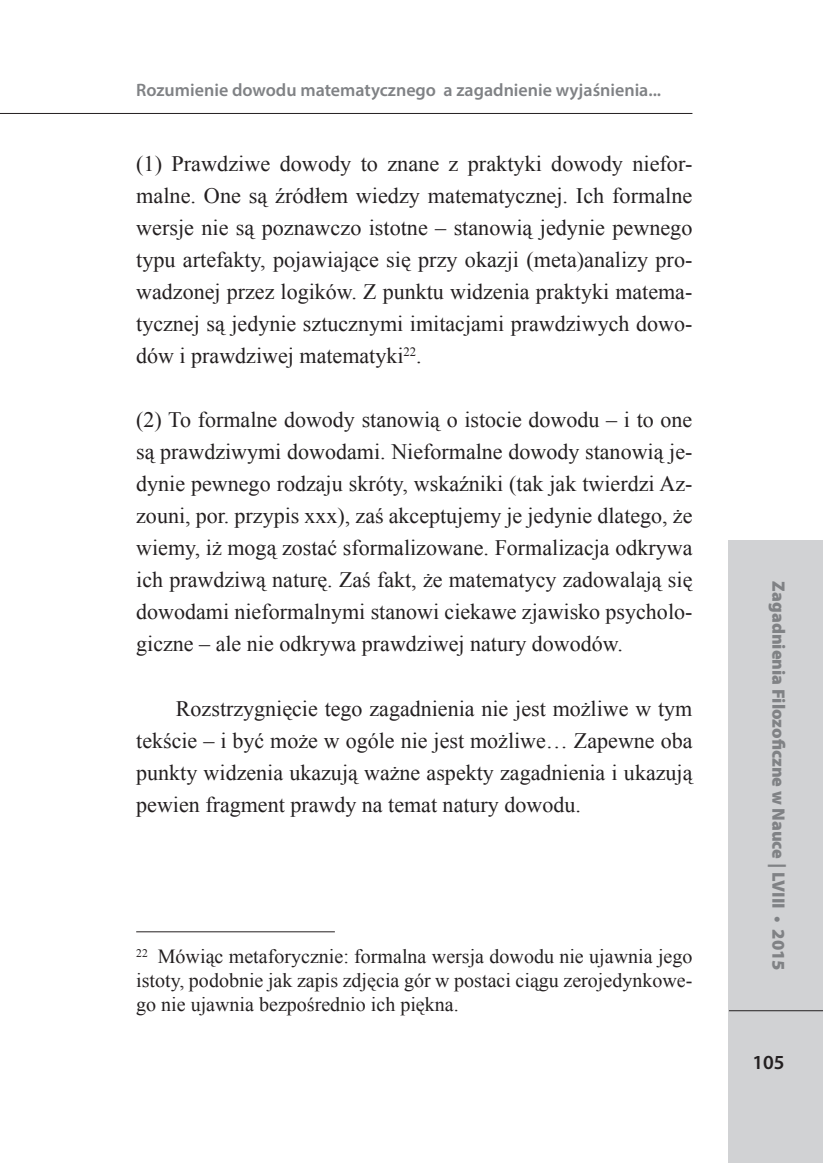
<style>
.page{position:relative;width:823px;height:1163px;background:#fff}
.page>*{position:absolute;margin:0;border:0;box-sizing:border-box;transform-origin:0 0}
.Tekst_bez_akapitu{font:22px/32px "Times New Roman";color:#231f20;text-align:justify}
.Tekst{font:22px/32px "Times New Roman";color:#231f20;text-align:justify}
.Przypis_dolny{font:20px/24px "Times New Roman";color:#231f20;text-align:justify}
.t1{font:600 20px "Myriad Pro";color:#231f20}
.t2{font:600 18px "Myriad Pro";color:#808285}
.t3{font:900 18px "Myriad Pro";color:#808285}
</style>
<div class="page">
<div style="left:727px;top:540px;width:95px;height:622px;background:#d1d2d4"></div>
<hr style="left:0;top:113px;width:692px;height:1px;background:#231f20">
<hr style="left:728px;top:1010px;width:94px;height:1px;background:#231f20">
<hr style="left:136px;top:931px;width:198px;height:1px;background:#231f20">
<p class="t2" style="left:136px;top:79px;width:526px">Rozumienie dowodu matematycznego a zagadnienie wyjaśnienia...</p>
<p class="Tekst_bez_akapitu" style="left:136px;top:147px;width:557px">(1) Prawdziwe dowody to znane z praktyki dowody niefor&shy;malne. One są źródłem wiedzy matematycznej. Ich formalne wersje nie są poznawczo istotne – stanowią jedynie pewnego typu artefakty, pojawiające się przy okazji (meta)analizy pro&shy;wadzonej przez logików. Z punktu widzenia praktyki matema&shy;tycznej są jedynie sztucznymi imitacjami prawdziwych dowo&shy;dów i prawdziwej matematyki<sup>22</sup>.</p>
<p class="Tekst_bez_akapitu" style="left:136px;top:403px;width:557px">(2) To formalne dowody stanowią o istocie dowodu – i to one są prawdziwymi dowodami. Nieformalne dowody stanowią je&shy;dynie pewnego rodzaju skróty, wskaźniki (tak jak twierdzi Az&shy;zouni, por. przypis xxx), zaś akceptujemy je jedynie dlatego, że wiemy, iż mogą zostać sformalizowane. Formalizacja odkrywa ich prawdziwą naturę. Zaś fakt, że matematycy zadowalają się dowodami nieformalnymi stanowi ciekawe zjawisko psycholo&shy;giczne – ale nie odkrywa prawdziwej natury dowodów.</p>
<p class="Tekst" style="left:136px;top:691px;width:557px;text-indent:40px">Rozstrzygnięcie tego zagadnienia nie jest możliwe w tym tekście – i być może w ogóle nie jest możliwe… Zapewne oba punkty widzenia ukazują ważne aspekty zagadnienia i ukazują pewien fragment prawdy na temat natury dowodu.</p>
<p class="Przypis_dolny" style="left:136px;top:944px;width:557px"><sup>22</sup> Mówiąc metaforycznie: formalna wersja dowodu nie ujawnia jego istoty, podobnie jak zapis zdjęcia gór w postaci ciągu zerojedynkowe&shy;go nie ujawnia bezpośrednio ich piękna.</p>
<p class="t3" style="left:790px;top:581px;width:390px;rotate:90deg">Zagadnienia Filozoficzne w Nauce | LVIII • 2015</p>
<p class="t1" style="left:752px;top:1049px;width:34px">105</p>
</div>
